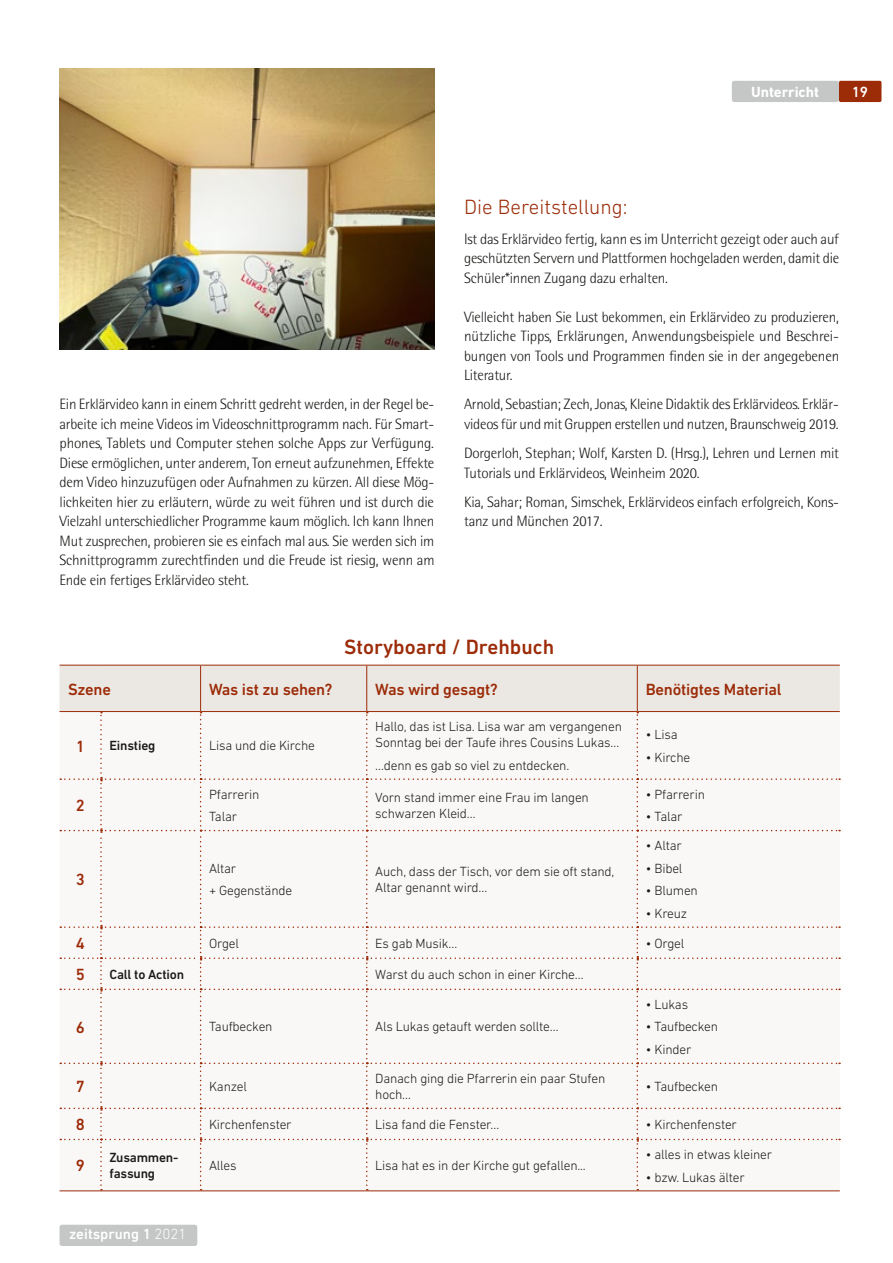
<style>
.page{position:relative;width:893px;height:1263px;background:#fff}
.page>*{position:absolute;margin:0;border:0;box-sizing:border-box;transform-origin:0 0}
.t1{font:500 21px "DIN Next LT Pro";color:#9c2b08}
.t2{font:300 21px "DIN Next LT Pro";color:#9c2b08}
.t3{font:500 16.5px "DIN Next LT Pro";letter-spacing:-.015em;color:#9c2b08}
.t4{font:300 15px/19.5px "Rotis Semi Sans Std";letter-spacing:-.015em;color:#1a1a18;text-align:justify}
.t5{font:500 15px "DIN Next LT Pro";color:#fff}
.t6{font:700 15px "DIN Next LT Pro";color:#fff}
.t7{font:300 13.5px/16.2px "DIN Next LT Pro";letter-spacing:-.015em;color:#1a1a18}
.t8{font:500 13.5px/16.2px "DIN Next LT Pro";letter-spacing:-.015em;color:#1a1a18}
.s1{font-weight:300}
</style>
<div class="page">
<div style="left:839px;top:81px;width:42px;height:21px;background:#9c2b08;border-radius:2px"></div>
<div style="left:732px;top:81px;width:107px;height:21px;background:#c5c6c6;border-radius:3px"></div>
<img style="left:60px;top:69px;width:374px;height:281px">
<hr style="left:60px;top:1190px;width:41px;height:1px;background:#9c2b08">
<hr style="left:101px;top:1190px;width:100px;height:1px;background:#9c2b08">
<hr style="left:201px;top:1190px;width:166px;height:1px;background:#9c2b08">
<hr style="left:367px;top:1190px;width:270px;height:1px;background:#9c2b08">
<hr style="left:637px;top:1190px;width:203px;height:1px;background:#9c2b08">
<svg style="left:60px;top:665px;width:780px;height:525px"></svg>
<div style="left:60px;top:1225px;width:137px;height:21px;background:#c5c6c6;border-radius:3px"></div>
<p class="t6" style="left:751px;top:83px;width:70px">Unterricht</p>
<p class="t5" style="left:852px;top:83px;width:18px">19</p>
<p class="t4" style="left:60px;top:394px;width:377px">Ein Erklärvideo kann in einem Schritt gedreht werden, in der Regel be&shy;arbeite ich meine Videos im Videoschnittprogramm nach. Für Smart&shy;phones, Tablets und Computer stehen solche Apps zur Verfügung.<br>Diese ermöglichen, unter anderem, Ton erneut aufzunehmen, Effekte dem Video hinzuzufügen oder Aufnahmen zu kürzen. All diese Mög&shy;lichkeiten hier zu erläutern, würde zu weit führen und ist durch die Vielzahl unterschiedlicher Programme kaum möglich. Ich kann Ihnen Mut zusprechen, probieren sie es einfach mal aus. Sie werden sich im Schnittprogramm zurechtfinden und die Freude ist riesig, wenn am Ende ein fertiges Erklärvideo steht.</p>
<h1 class="t2" style="left:464px;top:195px;width:165px">Die Bereitstellung:</h1>
<p class="t4" style="left:464px;top:229px;width:376px">Ist das Erklärvideo fertig, kann es im Unterricht gezeigt oder auch auf geschützten Servern und Plattformen hochgeladen werden, damit die Schüler*innen Zugang dazu erhalten.</p>
<p class="t4" style="left:464px;top:307px;width:377px">Vielleicht haben Sie Lust bekommen, ein Erklärvideo zu produzieren, nützliche Tipps, Erklärungen, Anwendungsbeispiele und Beschrei&shy;bungen von Tools und Programmen finden sie in der angegebenen Literatur.</p>
<p class="t4" style="left:464px;top:394px;width:376px">Arnold, Sebastian; Zech, Jonas, Kleine Didaktik des Erklärvideos. Erklär&shy;videos für und mit Gruppen erstellen und nutzen, Braunschweig 2019.</p>
<p class="t4" style="left:464px;top:443px;width:376px">Dorgerloh, Stephan; Wolf, Karsten D. (Hrsg.), Lehren und Lernen mit<br>Tutorials und Erklärvideos, Weinheim 2020.</p>
<p class="t4" style="left:464px;top:492px;width:376px">Kia, Sahar; Roman, Simschek, Erklärvideos einfach erfolgreich, Kons&shy;tanz und München 2017.</p>
<h1 class="t1" style="left:344px;top:635px;width:212px">Storyboard / Drehbuch</h1>
<p class="t3" style="left:68px;top:679px;width:44px">Szene</p>
<p class="t3" style="left:209px;top:679px;width:125px">Was ist zu sehen?</p>
<p class="t3" style="left:375px;top:679px;width:124px">Was wird gesagt?</p>
<p class="t3" style="left:646px;top:679px;width:137px">Benötigtes Material</p>
<p class="t3" style="left:76px;top:736px;width:11px">1</p>
<p class="t8" style="left:109px;top:738px;width:47px">Einstieg</p>
<p class="t7" style="left:209px;top:737px;width:107px">Lisa und die Kirche</p>
<p class="t7" style="left:375px;top:718px;width:248px">Hallo, das ist Lisa. Lisa war am vergangenen<br>Sonntag bei der Taufe ihres Cousins Lukas…</p>
<p class="t7" style="left:375px;top:757px;width:196px">…denn es gab so viel zu entdecken.</p>
<p class="t7" style="left:646px;top:726px;width:33px">• Lisa</p>
<p class="t7" style="left:646px;top:749px;width:46px">• Kirche</p>
<p class="t3" style="left:76px;top:796px;width:11px">2</p>
<p class="t7" style="left:209px;top:783px;width:52px;line-height:22.5px">Pfarrerin<br>Talar</p>
<p class="t7" style="left:375px;top:789px;width:215px">Vorn stand immer eine Frau im langen schwarzen Kleid…</p>
<p class="t7" style="left:646px;top:786px;width:61px">• Pfarrerin</p>
<p class="t7" style="left:646px;top:808px;width:38px">• Talar</p>
<p class="t3" style="left:76px;top:870px;width:11px">3</p>
<p class="t7" style="left:209px;top:857px;width:85px;line-height:22.5px">Altar<br>+ Gegenstände</p>
<p class="t7" style="left:375px;top:863px;width:241px">Auch, dass der Tisch, vor dem sie oft stand,<br>Altar genannt wird…</p>
<p class="t7" style="left:646px;top:837px;width:37px">• Altar</p>
<p class="t7" style="left:646px;top:860px;width:38px">• Bibel</p>
<p class="t7" style="left:646px;top:882px;width:54px">• Blumen</p>
<p class="t7" style="left:646px;top:905px;width:43px">• Kreuz</p>
<p class="t3" style="left:76px;top:934px;width:11px">4</p>
<p class="t7" style="left:209px;top:935px;width:31px">Orgel</p>
<p class="t7" style="left:375px;top:935px;width:84px">Es gab Musik…</p>
<p class="t7" style="left:646px;top:935px;width:40px">• Orgel</p>
<p class="t3" style="left:76px;top:965px;width:11px">5</p>
<p class="t8" style="left:109px;top:966px;width:76px">Call to Action</p>
<p class="t7" style="left:375px;top:966px;width:210px">Warst du auch schon in einer Kirche…</p>
<p class="t3" style="left:76px;top:1017px;width:11px">6</p>
<p class="t7" style="left:209px;top:1018px;width:65px">Taufbecken</p>
<p class="t7" style="left:375px;top:1018px;width:185px">Als Lukas getauft werden sollte…</p>
<p class="t7" style="left:646px;top:996px;width:44px">• Lukas</p>
<p class="t7" style="left:646px;top:1018px;width:74px">• Taufbecken</p>
<p class="t7" style="left:646px;top:1041px;width:47px">• Kinder</p>
<p class="t3" style="left:76px;top:1077px;width:11px">7</p>
<p class="t7" style="left:209px;top:1078px;width:39px">Kanzel</p>
<p class="t7" style="left:375px;top:1070px;width:232px">Danach ging die Pfarrerin ein paar Stufen hoch…</p>
<p class="t7" style="left:646px;top:1078px;width:74px">• Taufbecken</p>
<p class="t3" style="left:76px;top:1115px;width:11px">8</p>
<p class="t7" style="left:209px;top:1116px;width:84px">Kirchenfenster</p>
<p class="t7" style="left:375px;top:1116px;width:126px">Lisa fand die Fenster…</p>
<p class="t7" style="left:646px;top:1116px;width:93px">• Kirchenfenster</p>
<p class="t3" style="left:76px;top:1156px;width:11px">9</p>
<p class="t8" style="left:109px;top:1149px;width:70px">Zusammen&shy;fassung</p>
<p class="t7" style="left:209px;top:1157px;width:29px">Alles</p>
<p class="t7" style="left:375px;top:1157px;width:212px">Lisa hat es in der Kirche gut gefallen...</p>
<p class="t7" style="left:646px;top:1146px;width:128px">• alles in etwas kleiner</p>
<p class="t7" style="left:646px;top:1169px;width:100px">• bzw. Lukas älter</p>
<p class="t5" style="left:69px;top:1226px;width:119px">zeitsprung 1 <span class="s1">2021</span></p>
</div>
